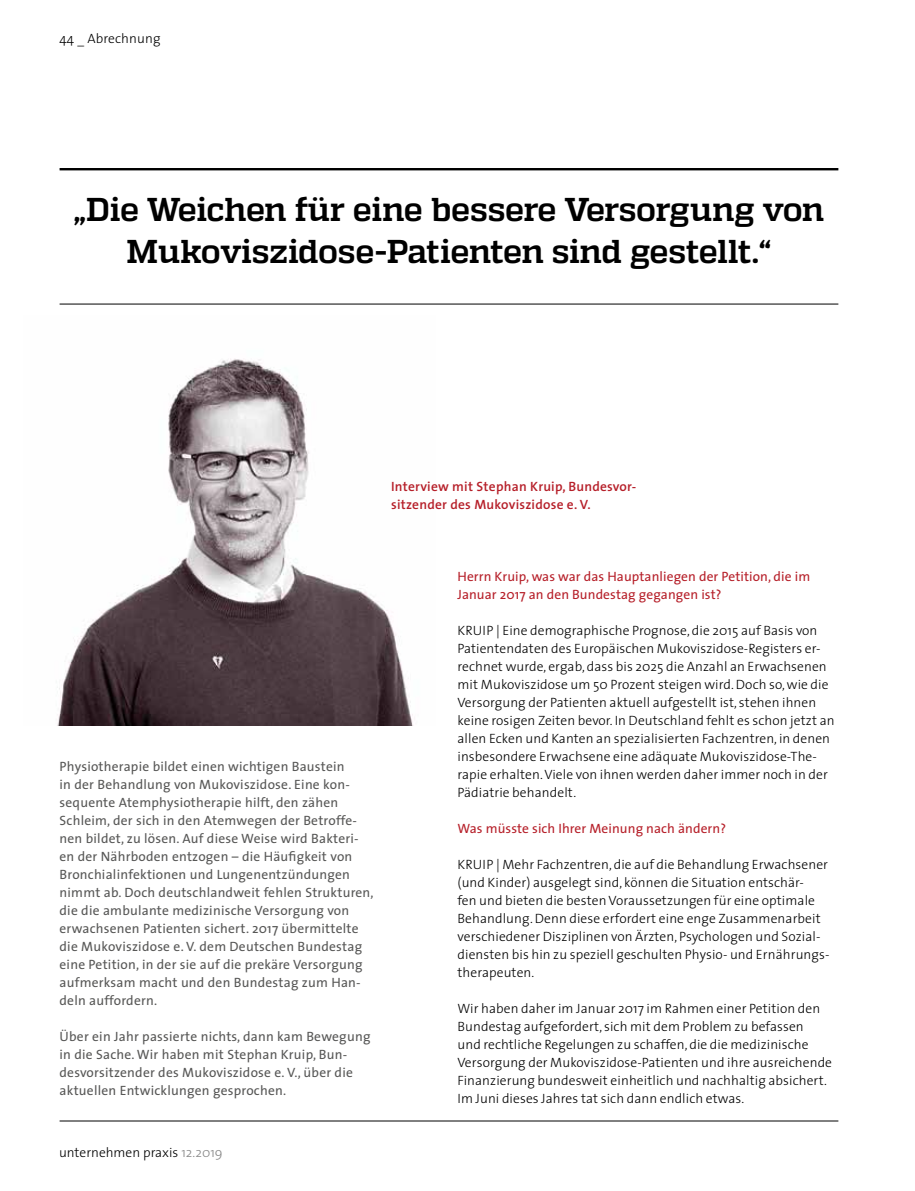
<style>
.page{position:relative;width:915px;height:1191px;background:#fff}
.page>*{position:absolute;margin:0;border:0;box-sizing:border-box;transform-origin:0 0}
.t1{font:700 33px/42px "Quadon";letter-spacing:-.015em;color:#000;text-align:center}
.t2{font:300 13.5px/18px "The Sans";letter-spacing:.01em;color:#000}
.t3{font:13.5px/18px "The Sans";letter-spacing:.015em;color:#575756}
.t4{font:13.5px/18px "The Sans";letter-spacing:.005em;color:#b61f29}
.t5{font:600 13.5px/18px "The Sans";letter-spacing:.015em;color:#b61f29}
.s1{color:#878787}
</style>
<div class="page">
<img style="left:57px;top:359px;width:356px;height:366px">
<hr style="left:60px;top:1120px;width:778px;height:1px;background:#000">
<hr style="left:60px;top:168px;width:778px;height:2px;background:#000">
<hr style="left:60px;top:303px;width:778px;height:1px;background:#000">
<p class="t2" style="left:60px;top:29px;width:102px">44 _ Abrechnung</p>
<h1 class="t1" style="left:74px;top:188px;width:752px">„Die Weichen für eine bessere Versorgung von<br>Mukoviszidose-Patienten sind gestellt.“</h1>
<p class="t5" style="left:391px;top:477px;width:246px">Interview mit Stephan Kruip, Bundesvor&shy;sitzender des Mukoviszidose e. V.</p>
<p class="t3" style="left:60px;top:757px;width:315px">Physiotherapie bildet einen wichtigen Baustein<br>in der Behandlung von Mukoviszidose. Eine kon&shy;sequente Atemphysiotherapie hilft, den zähen Schleim, der sich in den Atemwegen der Betroffe&shy;nen bildet, zu lösen. Auf diese Weise wird Bakteri&shy;en der Nährboden entzogen – die Häufigkeit von Bronchialinfektionen und Lungenentzündungen nimmt ab. Doch deutschlandweit fehlen Strukturen, die die ambulante medizinische Versorgung von erwachsenen Patienten sichert. 2017 übermittelte die Mukoviszidose e. V. dem Deutschen Bundestag eine Petition, in der sie auf die prekäre Versorgung aufmerksam macht und den Bundestag zum Han&shy;deln auffordern.</p>
<p class="t3" style="left:60px;top:1027px;width:312px">Über ein Jahr passierte nichts, dann kam Bewegung in die Sache. Wir haben mit Stephan Kruip, Bun&shy;desvorsitzender des Mukoviszidose e. V., über die aktuellen Entwicklungen gesprochen.</p>
<p class="t2" style="left:59px;top:1143px;width:165px">unternehmen praxis <span class="s1">12.2019</span></p>
<p class="t4" style="left:457px;top:567px;width:354px">Herrn Kruip, was war das Hauptanliegen der Petition, die im<br>Januar 2017 an den Bundestag gegangen ist?</p>
<p class="t2" style="left:457px;top:621px;width:378px">KRUIP | Eine demographische Prognose, die 2015 auf Basis von Patientendaten des Europäischen Mukoviszidose-Registers er&shy;rechnet wurde, ergab, dass bis 2025 die Anzahl an Erwachsenen mit Mukoviszidose um 50 Prozent steigen wird. Doch so, wie die Versorgung der Patienten aktuell aufgestellt ist, stehen ihnen keine rosigen Zeiten bevor. In Deutschland fehlt es schon jetzt an allen Ecken und Kanten an spezialisierten Fachzentren, in denen insbesondere Erwachsene eine adäquate Mukoviszidose-The&shy;rapie erhalten. Viele von ihnen werden daher immer noch in der Pädiatrie behandelt.</p>
<p class="t4" style="left:457px;top:819px;width:270px">Was müsste sich Ihrer Meinung nach ändern?</p>
<p class="t2" style="left:457px;top:855px;width:373px">KRUIP | Mehr Fachzentren, die auf die Behandlung Erwachsener (und Kinder) ausgelegt sind, können die Situation entschär-<br>fen und bieten die besten Voraussetzungen für eine optimale Behandlung. Denn diese erfordert eine enge Zusammenarbeit verschiedener Disziplinen von Ärzten, Psychologen und Sozial&shy;diensten bis hin zu speziell geschulten Physio- und Ernährungs&shy;therapeuten.</p>
<p class="t2" style="left:457px;top:999px;width:376px">Wir haben daher im Januar 2017 im Rahmen einer Petition den Bundestag aufgefordert, sich mit dem Problem zu befassen<br>und rechtliche Regelungen zu schaffen, die die medizinische Versorgung der Mukoviszidose-Patienten und ihre ausreichende Finanzierung bundesweit einheitlich und nachhaltig absichert.<br>Im Juni dieses Jahres tat sich dann endlich etwas.</p>
</div>
